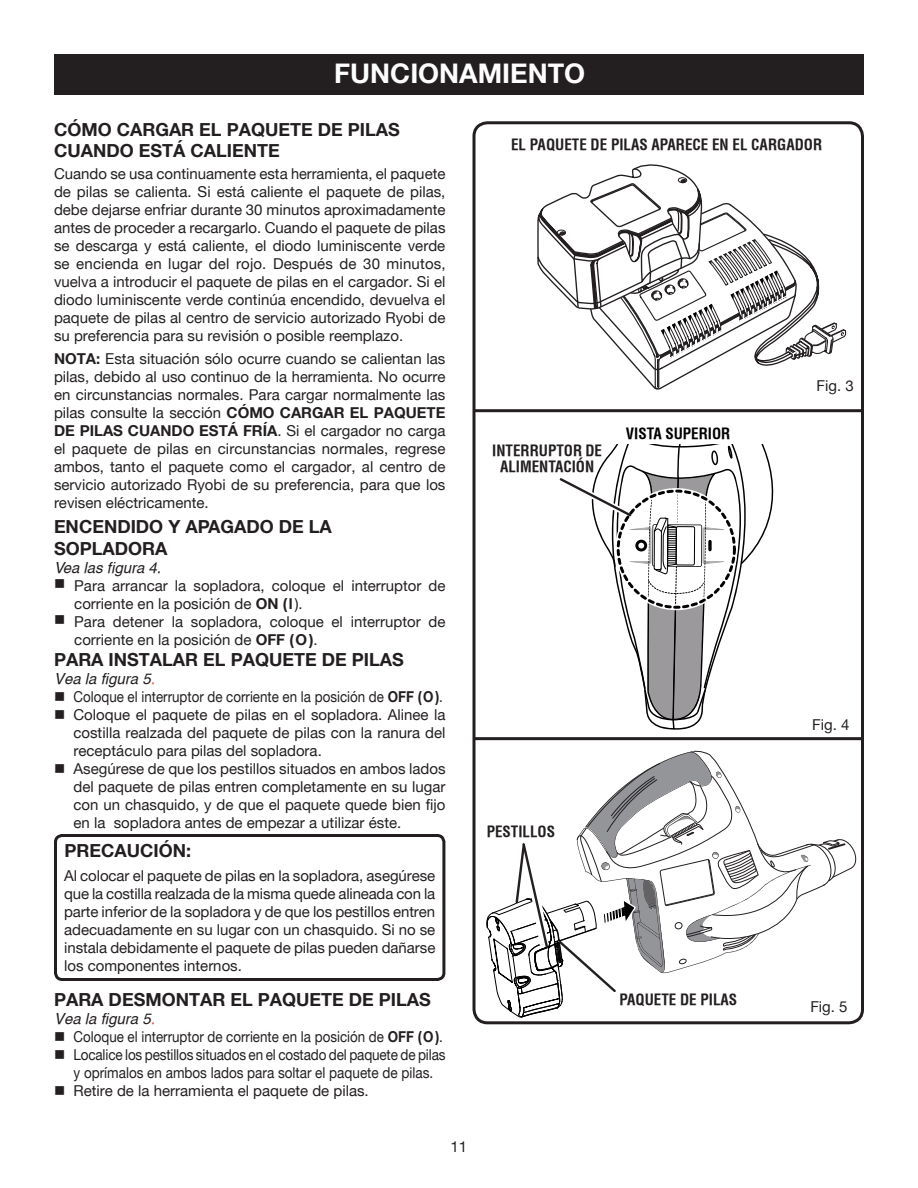
<style>
.page{position:relative;width:918px;height:1188px;background:#fff}
.page>*{position:absolute;margin:0;border:0;box-sizing:border-box;transform-origin:0 0}
.t1{font:700 27px "Helvetica Neue";color:#fff}
.t2{font:700 18px/21.6px "Helvetica Neue";color:#231f20}
.t3{font:15px/18px "Helvetica Neue";color:#231f20;text-align:justify}
.t4{font:15px "Helvetica Neue";color:#231f20;scale:.89 1}
.t5{font:15px/18px "Helvetica Neue";color:#231f20;text-align:center;scale:.9 1}
.t6{font:700 condensed 15px/15.8px "Helvetica";color:#231f20;text-align:center}
.t7{font:italic 15px "Helvetica";color:#231f20}
.t8{font:700 condensed 15px "Helvetica";color:#000}
.s1{font-weight:700}
.s2{color:#f04c27}
</style>
<div class="page">
<div style="left:472px;top:121px;width:392px;height:903px;border:3px solid #231f20;border-radius:14px"></div>
<svg style="left:537px;top:164px;width:309px;height:226px"></svg>
<div style="left:54px;top:54px;width:810px;height:40px;background:#231f20"></div>
<div style="left:54px;top:834px;width:391px;height:147px;border:3px solid #231f20;border-radius:7px"></div>
<svg style="left:559px;top:444px;width:215px;height:286px"></svg>
<svg style="left:487px;top:750px;width:370px;height:268px"></svg>
<hr style="left:473px;top:409px;width:390px;height:3px;background:#231f20">
<hr style="left:473px;top:737px;width:390px;height:3px;background:#231f20">
<h1 class="t1" style="left:334px;top:57px;width:252px">FUNCIONAMIENTO</h1>
<p class="t2" style="left:54px;top:118px;width:347px;line-height:21px">CÓMO CARGAR EL PAQUETE DE PILAS<br>CUANDO ESTÁ CALIENTE</p>
<p class="t3" style="left:54px;top:165px;width:393px">Cuando se usa continuamente esta herramienta, el paquete de pilas se calienta. Si está caliente el paquete de pilas, debe dejarse enfriar durante 30 minutos aproximadamente antes de proceder a recargarlo. Cuando el paquete de pilas se descarga y está caliente, el diodo luminiscente verde se encienda en lugar del rojo. Después de 30 minutos, vuelva a introducir el paquete de pilas en el cargador. Si el diodo luminiscente verde continúa encendido, devuelva el paquete de pilas al centro de servicio autorizado Ryobi de su preferencia para su revisión o posible reemplazo.</p>
<p class="t3" style="left:54px;top:349px;width:393px"><span class="s1">NOTA:</span> Esta situación sólo ocurre cuando se calientan las pilas, debido al uso continuo de la herramienta. No ocurre en circunstancias normales. Para cargar normalmente las pilas consulte la sección <span class="s1">CÓMO CARGAR EL PAQUETE DE PILAS CUANDO ESTÁ FRÍA</span>. Si el cargador no carga el paquete de pilas en circunstancias normales, regrese ambos, tanto el paquete como el cargador, al centro de servicio autorizado Ryobi de su preferencia, para que los revisen eléctricamente.</p>
<p class="t2" style="left:54px;top:515px;width:279px">ENCENDIDO Y APAGADO DE LA<br>SOPLADORA</p>
<p class="t7" style="left:54px;top:559px;width:109px">Vea las figura 4.</p>
<p class="t3" style="left:74px;top:576px;width:373px;text-indent:-20px">■ Para arrancar la sopladora, coloque el interruptor de corriente en la posición de <span class="s1">ON ( l</span> ).</p>
<p class="t3" style="left:74px;top:612px;width:373px;text-indent:-20px">■ Para detener la sopladora, coloque el interruptor de corriente en la posición de <span class="s1">OFF ( O )</span>.</p>
<p class="t2" style="left:54px;top:649px;width:351px">PARA INSTALAR EL PAQUETE DE PILAS</p>
<p class="t7" style="left:54px;top:670px;width:102px">Vea la figura 5<span class="s2">.</span></p>
<p class="t4" style="left:54px;top:688px;width:439px">■ Coloque el interruptor de corriente en la posición de <span class="s1">OFF ( O )</span>.</p>
<p class="t3" style="left:74px;top:706px;width:374px;text-indent:-20px">■ Coloque el paquete de pilas en el sopladora. Alinee la costilla realzada del paquete de pilas con la ranura del receptáculo para pilas del sopladora.</p>
<p class="t3" style="left:74px;top:760px;width:374px;text-indent:-20px">■ Asegúrese de que los pestillos situados en ambos lados del paquete de pilas entren completamente en su lugar con un chasquido, y de que el paquete quede bien fijo en la sopladora antes de empezar a utilizar éste.</p>
<p class="t2" style="left:64px;top:839px;width:128px">PRECAUCIÓN:</p>
<p class="t3" style="left:64px;top:867px;width:373px">Al colocar el paquete de pilas en la sopladora, asegúrese que la costilla realzada de la misma quede alineada con la parte inferior de la sopladora y de que los pestillos entren adecuadamente en su lugar con un chasquido. Si no se instala debidamente el paquete de pilas pueden dañarse los componentes internos.</p>
<p class="t2" style="left:54px;top:988px;width:378px">PARA DESMONTAR EL PAQUETE DE PILAS</p>
<p class="t7" style="left:54px;top:1010px;width:102px">Vea la figura 5<span class="s2">.</span></p>
<p class="t4" style="left:54px;top:1028px;width:439px">■ Coloque el interruptor de corriente en la posición de <span class="s1">OFF ( O )</span>.</p>
<p class="t5" style="left:54px;top:1045px;width:437px">■ Localice los pestillos situados en el costado del paquete de pilas y oprímalos en ambos lados para soltar el paquete de pilas.</p>
<p class="t3" style="left:54px;top:1081px;width:316px">■ Retire de la herramienta el paquete de pilas.</p>
<p class="t3" style="left:451px;top:1138px;width:18px">11</p>
<p class="t6" style="left:511px;top:136px;width:313px">EL PAQUETE DE PILAS APARECE EN EL CARGADOR</p>
<p class="t6" style="left:492px;top:443px;width:111px">INTERRUPTOR DE<br>ALIMENTACIÓN</p>
<p class="t8" style="left:626px;top:424px;width:106px">VISTA SUPERIOR</p>
<p class="t3" style="left:817px;top:376px;width:39px">Fig. 3</p>
<p class="t6" style="left:487px;top:824px;width:70px">PESTILLOS</p>
<p class="t6" style="left:619px;top:991px;width:119px">PAQUETE DE PILAS</p>
<p class="t3" style="left:812px;top:716px;width:39px">Fig. 4</p>
<p class="t3" style="left:810px;top:997px;width:39px">Fig. 5</p>
</div>
